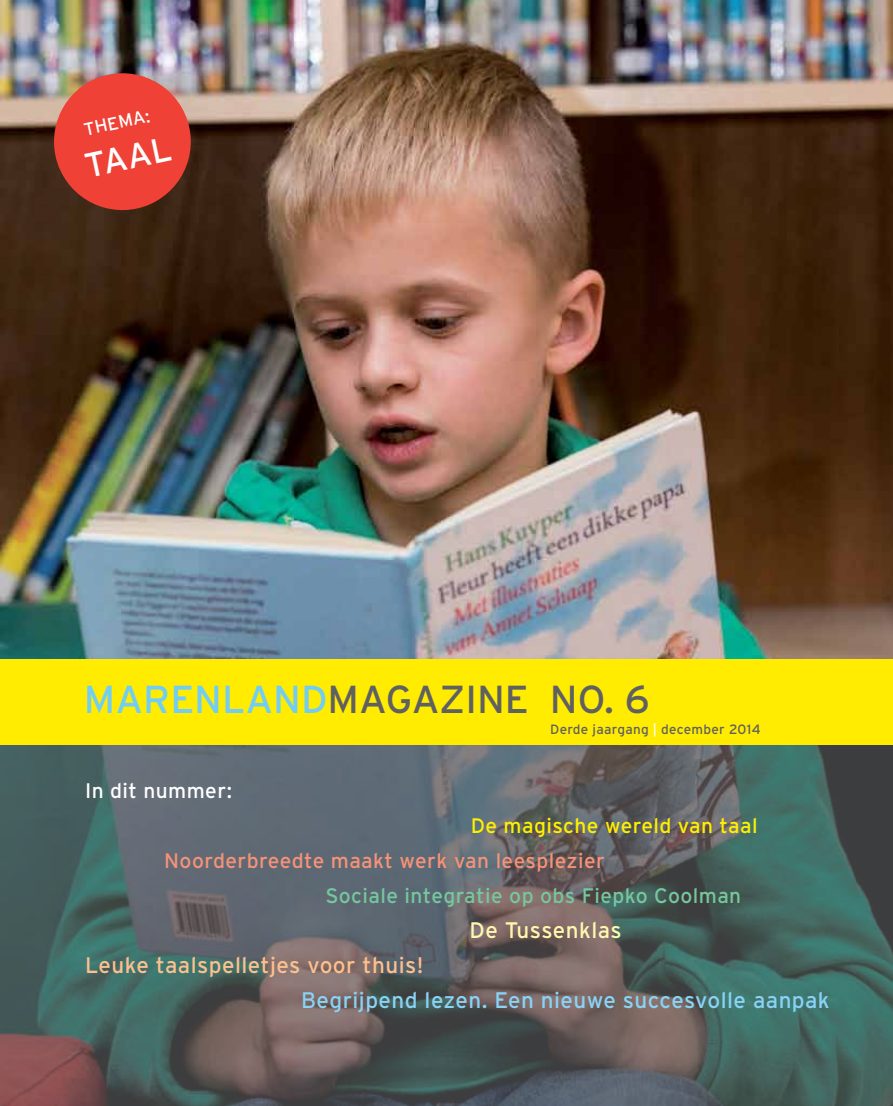
<style>
.page{position:relative;width:893px;height:1106px;background:#fff}
.page>*{position:absolute;margin:0;border:0;box-sizing:border-box;transform-origin:0 0}
.t1{font:39px "Interstate";color:#5f6062}
.t2{font:34.5px "Interstate";color:#fff}
.t3{font:22.5px "Interstate";letter-spacing:.02em;color:#88d3f6}
.t4{font:22.5px "Interstate";letter-spacing:.02em;color:#fcc08e}
.t5{font:22.5px "Interstate";letter-spacing:.02em;color:#fff7af}
.t6{font:21px "Interstate";letter-spacing:.02em;color:#f69278}
.t7{font:21px "Interstate";letter-spacing:.02em;color:#76c79d}
.t8{font:21px "Interstate";letter-spacing:.02em;color:#ffef00}
.t9{font:21px "Interstate";letter-spacing:.02em;color:#fff}
.t10{font:18px "Interstate";color:#fff}
.t11{font:13.5px "Interstate";letter-spacing:.02em;color:#5f6062}
.s1{color:#72cdf4}
.s2{color:#fff}
</style>
<div class="page">
<img style="left:0;top:0;width:893px;height:659px">
<svg style="left:0;top:744px;width:893px;height:362px"></svg>
<div style="left:0;top:659px;width:893px;height:85px;background:#ffec00"></div>
<svg style="left:44px;top:63px;width:157px;height:157px"></svg>
<p class="t10" style="left:82px;top:120px;width:68px;rotate:-12deg">thema:</p>
<h2 class="t2" style="left:81px;top:147px;width:89px;rotate:-12deg">taal</h2>
<h1 class="t1" style="left:84px;top:677px;width:567px"><span class="s1">Marenland</span>Magazine no. 6</h1>
<p class="t11" style="left:550px;top:721px;width:212px">Derde jaargang <span class="s2">|</span> december 2014</p>
<p class="t9" style="left:85px;top:778px;width:149px">In dit nummer:</p>
<p class="t8" style="left:471px;top:813px;width:288px">De magische wereld van taal</p>
<p class="t6" style="left:164px;top:848px;width:442px">Noorderbreedte maakt werk van leesplezier</p>
<p class="t7" style="left:325px;top:883px;width:417px">Sociale integratie op obs Fiepko Coolman</p>
<p class="t5" style="left:470px;top:917px;width:154px">De Tussenklas</p>
<p class="t4" style="left:85px;top:952px;width:340px">Leuke taalspelletjes voor thuis!</p>
<p class="t3" style="left:301px;top:987px;width:530px">Begrijpend lezen. Een nieuwe succesvolle aanpak</p>
</div>
